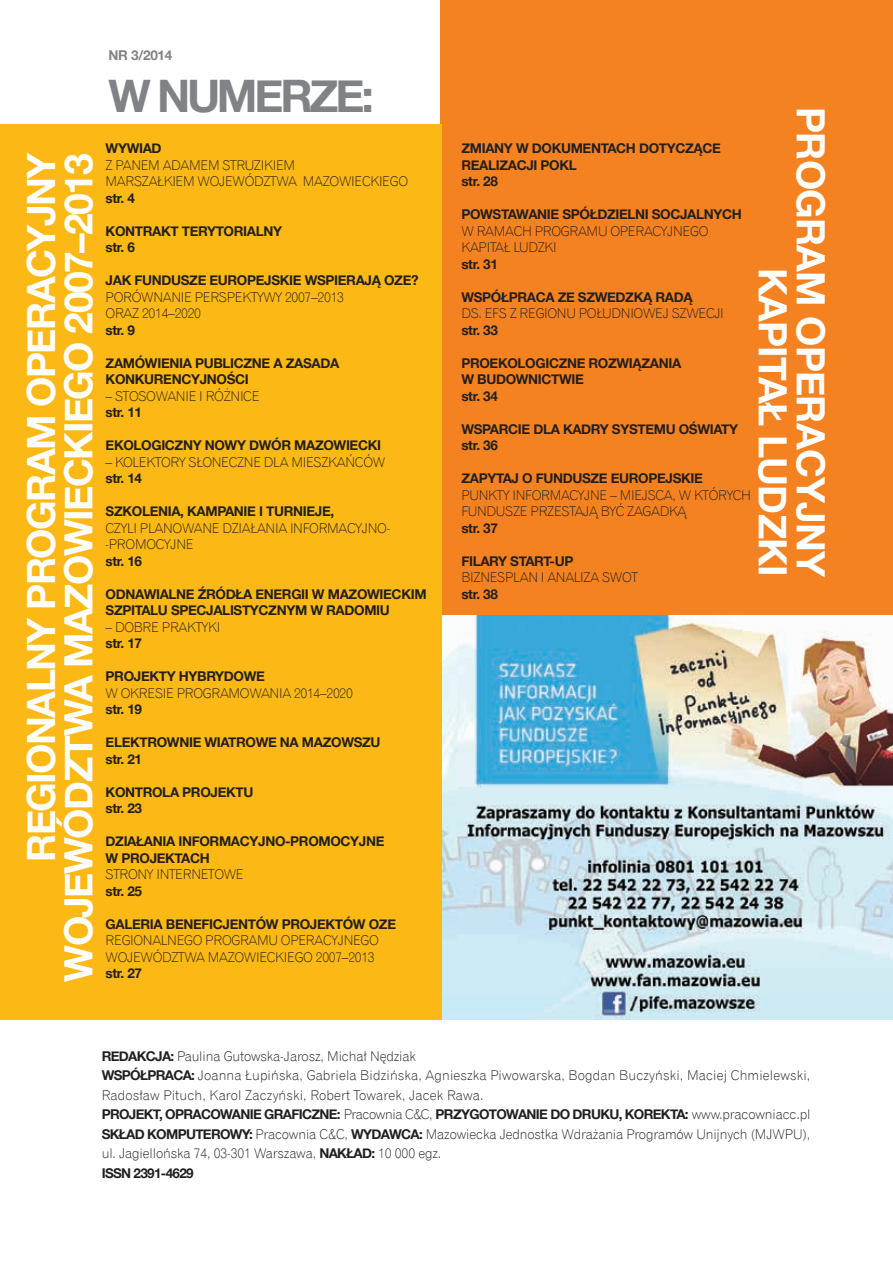
<style>
.page{position:relative;width:893px;height:1263px;background:#fff}
.page>*{position:absolute;margin:0;border:0;box-sizing:border-box;transform-origin:0 0}
.t1{font:700 44.85px "Helvetica Neue";letter-spacing:-.07em;color:#808285}
.t2{font:700 39px/37.5px "Helvetica Neue";letter-spacing:-.04em;color:#fff;text-align:right}
.t3{font:700 39px/38px "Helvetica Neue";letter-spacing:-.02em;color:#fff;text-align:right}
.t4{font:700 13.5px/16.5px "Helvetica Neue";letter-spacing:-.025em;color:#231f20}
.t5{font:13.5px/16.5px "Gothic 720 Lt EU";letter-spacing:-.025em;color:#231f20}
.t6{font:13.5px/19.5px "Gothic 720 Lt EU";letter-spacing:.01em;color:#231f20}
.t7{font:700 13.5px "Helvetica Neue";letter-spacing:-.05em;color:#231f20}
.t8{font:700 13.5px "Helvetica Neue";letter-spacing:-.02em;color:#808285}
.s1{font-family:"Helvetica Neue";font-weight:700}
.s2{font-family:"Gothic 720 Lt EU";font-weight:400}
</style>
<div class="page">
<img style="left:441px;top:615px;width:452px;height:404px">
<div style="left:441px;top:0;width:452px;height:615px;background:#f58220"></div>
<div style="left:0;top:124px;width:441px;height:895px;background:#fcb814"></div>
<h2 class="t2" style="left:22px;top:982px;width:831px;rotate:-90deg">REGIONALNY PROGRAM OPERACYJNY<br>WOJEWÓDZTWA MAZOWIECKIEGO 2007–2013</h2>
<p class="t8" style="left:108px;top:47px;width:65px">NR 3/2014</p>
<h1 class="t1" style="left:108px;top:69px;width:267px">W NUMERZE:</h1>
<p class="t4" style="left:106px;top:140px;width:58px">WYWIAD</p>
<p class="t5" style="left:106px;top:157px;width:304px">Z PANEM ADAMEM STRUZIKIEM<br>MARSZAŁKIEM WOJEWÓDZTWA MAZOWIECKIEGO</p>
<p class="t4" style="left:106px;top:190px;width:31px">str. 4</p>
<p class="t4" style="left:106px;top:223px;width:178px">KONTRAKT TERYTORIALNY str. 6</p>
<p class="t4" style="left:106px;top:272px;width:314px">JAK FUNDUSZE EUROPEJSKIE WSPIERAJĄ OZE?</p>
<p class="t5" style="left:106px;top:289px;width:240px">PORÓWNANIE PERSPEKTYWY 2007–2013<br>ORAZ 2014–2020</p>
<p class="t4" style="left:106px;top:322px;width:31px">str. 9</p>
<p class="t4" style="left:106px;top:355px;width:235px">ZAMÓWIENIA PUBLICZNE A ZASADA<br>KONKURENCYJNOŚCI</p>
<p class="t5" style="left:106px;top:388px;width:155px">– STOSOWANIE I RÓŻNICE</p>
<p class="t4" style="left:106px;top:404px;width:38px">str. 11</p>
<p class="t4" style="left:106px;top:437px;width:277px">EKOLOGICZNY NOWY DWÓR MAZOWIECKI</p>
<p class="t5" style="left:106px;top:454px;width:281px">– KOLEKTORY SŁONECZNE DLA MIESZKAŃCÓW</p>
<p class="t4" style="left:106px;top:470px;width:38px">str. 14</p>
<p class="t4" style="left:106px;top:503px;width:230px">SZKOLENIA, KAMPANIE I TURNIEJE,</p>
<p class="t5" style="left:106px;top:520px;width:286px">CZYLI PLANOWANE DZIAŁANIA INFORMACYJNO--PROMOCYJNE</p>
<p class="t4" style="left:106px;top:553px;width:38px">str. 16</p>
<p class="t4" style="left:106px;top:586px;width:323px">ODNAWIALNE ŹRÓDŁA ENERGII W MAZOWIECKIM<br>SZPITALU SPECJALISTYCZNYM W RADOMIU</p>
<p class="t5" style="left:106px;top:619px;width:116px">– DOBRE PRAKTYKI</p>
<p class="t4" style="left:106px;top:635px;width:38px">str. 17</p>
<p class="t4" style="left:106px;top:668px;width:161px">PROJEKTY HYBRYDOWE</p>
<p class="t5" style="left:106px;top:685px;width:249px">W OKRESIE PROGRAMOWANIA 2014–2020</p>
<p class="t4" style="left:106px;top:701px;width:38px">str. 19</p>
<p class="t4" style="left:106px;top:734px;width:276px">ELEKTROWNIE WIATROWE NA MAZOWSZU str. 21</p>
<p class="t4" style="left:106px;top:783px;width:149px">KONTROLA PROJEKTU str. 23</p>
<p class="t4" style="left:106px;top:833px;width:280px">DZIAŁANIA INFORMACYJNO-PROMOCYJNE<br>W PROJEKTACH</p>
<p class="t5" style="left:106px;top:866px;width:140px">STRONY INTERNETOWE</p>
<p class="t4" style="left:106px;top:882px;width:38px">str. 25</p>
<p class="t4" style="left:106px;top:915px;width:292px">GALERIA BENEFICJENTÓW PROJEKTÓW OZE</p>
<p class="t5" style="left:106px;top:932px;width:275px">REGIONALNEGO PROGRAMU OPERACYJNEGO<br>WOJEWÓDZTWA MAZOWIECKIEGO 2007–2013</p>
<p class="t4" style="left:106px;top:965px;width:38px">str. 27</p>
<p class="t4" style="left:461px;top:140px;width:261px">ZMIANY W DOKUMENTACH DOTYCZĄCE<br>REALIZACJI POKL<br>str. 28</p>
<p class="t4" style="left:461px;top:206px;width:282px">POWSTAWANIE SPÓŁDZIELNI SOCJALNYCH</p>
<p class="t5" style="left:461px;top:223px;width:249px">W RAMACH PROGRAMU OPERACYJNEGO<br>KAPITAŁ LUDZKI</p>
<p class="t4" style="left:461px;top:255px;width:38px">str. 31</p>
<p class="t4" style="left:461px;top:288px;width:233px">WSPÓŁPRACA ZE SZWEDZKĄ RADĄ</p>
<p class="t5" style="left:461px;top:305px;width:264px">DS. EFS Z REGIONU POŁUDNIOWEJ SZWECJI</p>
<p class="t4" style="left:461px;top:321px;width:38px">str. 33</p>
<p class="t4" style="left:461px;top:354px;width:222px">PROEKOLOGICZNE ROZWIĄZANIA<br>W BUDOWNICTWIE<br>str. 34</p>
<p class="t4" style="left:461px;top:420px;width:278px">WSPARCIE DLA KADRY SYSTEMU OŚWIATY str. 36</p>
<p class="t4" style="left:461px;top:470px;width:243px">ZAPYTAJ O FUNDUSZE EUROPEJSKIE</p>
<p class="t5" style="left:461px;top:487px;width:291px">PUNKTY INFORMACYJNE – MIEJSCA, W KTÓRYCH<br>FUNDUSZE PRZESTAJĄ BYĆ ZAGADKĄ</p>
<p class="t4" style="left:461px;top:519px;width:38px">str. 37</p>
<p class="t4" style="left:461px;top:552px;width:114px">FILARY START-UP</p>
<p class="t5" style="left:461px;top:569px;width:178px">BIZNESPLAN I ANALIZA SWOT</p>
<p class="t4" style="left:461px;top:585px;width:38px">str. 38</p>
<h2 class="t3" style="left:831px;top:107px;width:472px;rotate:90deg">PROGRAM OPERACYJNY<br>KAPITAŁ LUDZKI</h2>
<p class="t6" style="left:102px;top:1046px;width:710px"><span class="s1">REDAKCJA:</span> Paulina Gutowska-Jarosz, Michał Nędziak<br><span class="s1">WSPÓŁPRACA:</span> Joanna Łupińska, Gabriela Bidzińska, Agnieszka Piwowarska, Bogdan Buczyński, Maciej Chmielewski,<br>Radosław Pituch, Karol Zaczyński, Robert Towarek, Jacek Rawa.</p>
<p class="t7" style="left:102px;top:1106px;width:710px">PROJEKT, OPRACOWANIE GRAFICZNE: <span class="s2">Pracownia C&amp;C,</span> PRZYGOTOWANIE DO DRUKU, KOREKTA: <span class="s2">www.pracowniacc.pl</span></p>
<p class="t5" style="left:102px;top:1124px;width:710px;line-height:19.5px"><span class="s1">SKŁAD KOMPUTEROWY:</span> Pracownia C&amp;C, <span class="s1">WYDAWCA:</span> Mazowiecka Jednostka Wdrażania Programów Unijnych (MJWPU), ul. Jagiellońska 74, 03-301 Warszawa, <span class="s1">NAKŁAD:</span> 10 000 egz.</p>
<p class="t7" style="left:102px;top:1165px;width:94px">ISSN 2391-4629</p>
</div>
